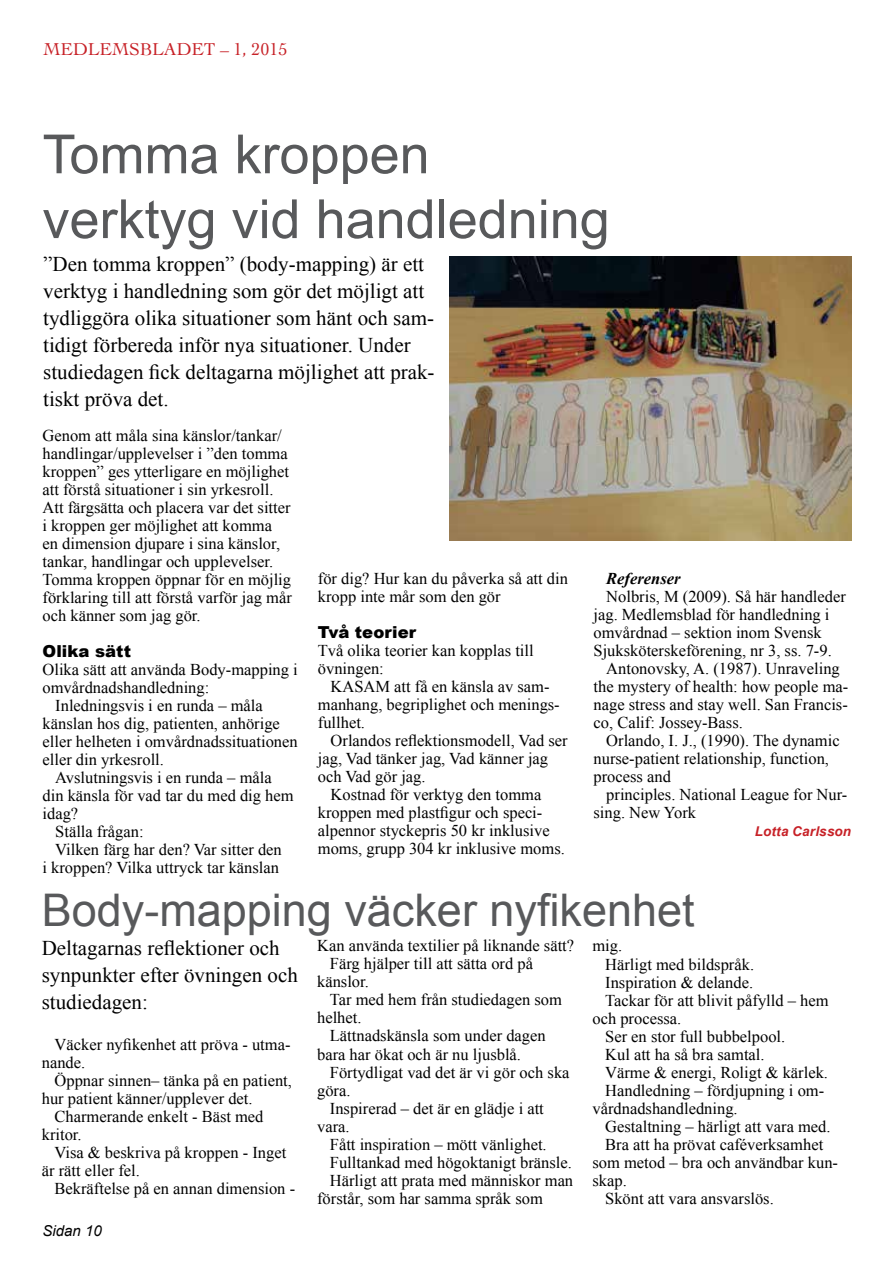
<style>
.page{position:relative;width:893px;height:1263px;background:#fff}
.page>*{position:absolute;margin:0;border:0;box-sizing:border-box;transform-origin:0 0}
.t1{font:54px/64.8px "Arial";color:#58595b}
.t2{font:45px "Arial";color:#58595b}
.t3{font:21px/27px "Times New Roman";color:#000}
.t4{font:18px "Cochin";color:#c72127}
.t5{font:16.5px/18px "Times New Roman";color:#000}
.t6{font:900 16.5px "Arial";letter-spacing:.005em;color:#000}
.t7{font:italic 700 16.5px "Times New Roman";color:#000}
.t8{font:italic 15px "Arial";color:#000}
.t9{font:italic 700 13.5px "Arial";letter-spacing:.01em;color:#c72127}
</style>
<div class="page">
<img style="left:450px;top:256px;width:401px;height:284px">
<p class="t4" style="left:43px;top:37px;width:246px">MEDLEMSBLADET – 1, 2015</p>
<h1 class="t1" style="left:43px;top:122px;width:569px">Tomma kroppen verktyg vid handledning</h1>
<p class="t3" style="left:43px;top:250px;width:393px">”Den tomma kroppen” (body-mapping) är ett verktyg i handledning som gör det möjligt att tydliggöra olika situationer som hänt och sam&shy;tidigt förbereda inför nya situationer. Under studiedagen fick deltagarna möjlighet att prak&shy;tiskt pröva det.</p>
<p class="t5" style="left:43px;top:426px;width:251px">Genom att måla sina känslor/tankar/ handlingar/upplevelser i ”den tomma kroppen” ges ytterligare en möjlighet att förstå situationer i sin yrkesroll.<br>Att färgsätta och placera var det sitter i kroppen ger möjlighet att komma en dimension djupare i sina känslor, tankar, handlingar och upplevelser.<br>Tomma kroppen öppnar för en möjlig förklaring till att förstå varför jag mår och känner som jag gör.</p>
<p class="t6" style="left:43px;top:639px;width:90px">Olika sätt</p>
<p class="t5" style="left:43px;top:660px;width:257px">Olika sätt att använda Body-mapping i</p>
<p class="t5" style="left:43px;top:678px;width:168px">omvårdnadshandledning:</p>
<p class="t5" style="left:55px;top:696px;width:209px">Inledningsvis i en runda – måla</p>
<p class="t5" style="left:43px;top:714px;width:239px">känslan hos dig, patienten, anhörige</p>
<p class="t5" style="left:43px;top:732px;width:257px">eller helheten i omvårdnadssituationen</p>
<p class="t5" style="left:43px;top:750px;width:123px">eller din yrkesroll.</p>
<p class="t5" style="left:55px;top:768px;width:218px">Avslutningsvis i en runda – måla</p>
<p class="t5" style="left:43px;top:786px;width:253px">din känsla för vad tar du med dig hem</p>
<p class="t5" style="left:43px;top:804px;width:37px">idag?</p>
<p class="t5" style="left:55px;top:822px;width:90px">Ställa frågan:</p>
<p class="t5" style="left:55px;top:840px;width:228px">Vilken färg har den? Var sitter den</p>
<p class="t5" style="left:43px;top:858px;width:238px">i kroppen? Vilka uttryck tar känslan</p>
<p class="t5" style="left:318px;top:569px;width:252px">för dig? Hur kan du påverka så att din kropp inte mår som den gör</p>
<p class="t6" style="left:318px;top:620px;width:100px">Två teorier</p>
<p class="t5" style="left:318px;top:642px;width:217px">Två olika teorier kan kopplas till övningen:</p>
<p class="t5" style="left:318px;top:678px;width:243px;text-indent:13px">KASAM att få en känsla av sam&shy;manhang, begriplighet och menings&shy;fullhet.</p>
<p class="t5" style="left:331px;top:732px;width:239px">Orlandos reflektionsmodell, Vad ser</p>
<p class="t5" style="left:318px;top:750px;width:232px">jag, Vad tänker jag, Vad känner jag</p>
<p class="t5" style="left:318px;top:768px;width:109px">och Vad gör jag.</p>
<p class="t5" style="left:331px;top:786px;width:212px">Kostnad för verktyg den tomma</p>
<p class="t5" style="left:318px;top:804px;width:226px">kroppen med plastfigur och speci-</p>
<p class="t5" style="left:318px;top:822px;width:233px">alpennor styckepris 50 kr inklusive</p>
<p class="t5" style="left:318px;top:840px;width:249px">moms, grupp 304 kr inklusive moms.</p>
<p class="t7" style="left:606px;top:567px;width:76px">Referenser</p>
<p class="t5" style="left:606px;top:588px;width:241px">Nolbris, M (2009). Så här handleder</p>
<p class="t5" style="left:593px;top:606px;width:238px">jag. Medlemsblad för handledning i</p>
<p class="t5" style="left:593px;top:624px;width:230px">omvårdnad – sektion inom Svensk</p>
<p class="t5" style="left:593px;top:642px;width:240px">Sjuksköterskeförening, nr 3, ss. 7-9.</p>
<p class="t5" style="left:606px;top:660px;width:235px">Antonovsky, A. (1987). Unraveling</p>
<p class="t5" style="left:593px;top:678px;width:256px">the mystery of health: how people ma-</p>
<p class="t5" style="left:593px;top:696px;width:256px">nage stress and stay well. San Francis-</p>
<p class="t5" style="left:593px;top:714px;width:151px">co, Calif: Jossey-Bass.</p>
<p class="t5" style="left:606px;top:732px;width:235px">Orlando, I. J., (1990). The dynamic</p>
<p class="t5" style="left:593px;top:750px;width:237px">nurse-patient relationship, function,</p>
<p class="t5" style="left:593px;top:768px;width:79px">process and</p>
<p class="t5" style="left:606px;top:786px;width:243px">principles. National League for Nur-</p>
<p class="t5" style="left:593px;top:804px;width:104px">sing. New York</p>
<p class="t9" style="left:755px;top:823px;width:98px">Lotta Carlsson</p>
<h2 class="t2" style="left:42px;top:880px;width:654px">Body-mapping väcker nyfikenhet</h2>
<p class="t3" style="left:42px;top:934px;width:258px">Deltagarnas reflektioner och synpunkter efter övningen och studiedagen:</p>
<p class="t5" style="left:42px;top:1035px;width:250px;text-indent:13px">Väcker nyfikenhet att pröva - utma&shy;nande.</p>
<p class="t5" style="left:55px;top:1071px;width:239px">Öppnar sinnen– tänka på en patient,</p>
<p class="t5" style="left:42px;top:1089px;width:212px">hur patient känner/upplever det.</p>
<p class="t5" style="left:55px;top:1107px;width:210px">Charmerande enkelt - Bäst med</p>
<p class="t5" style="left:42px;top:1125px;width:41px">kritor.</p>
<p class="t5" style="left:55px;top:1143px;width:233px">Visa &amp; beskriva på kroppen - Inget</p>
<p class="t5" style="left:42px;top:1161px;width:100px">är rätt eller fel.</p>
<p class="t5" style="left:55px;top:1179px;width:242px">Bekräftelse på en annan dimension -</p>
<p class="t8" style="left:43px;top:1221px;width:61px">Sidan 10</p>
<p class="t5" style="left:317px;top:937px;width:259px">Kan använda textilier på liknande sätt?</p>
<p class="t5" style="left:330px;top:955px;width:205px">Färg hjälper till att sätta ord på</p>
<p class="t5" style="left:317px;top:973px;width:53px">känslor.</p>
<p class="t5" style="left:330px;top:991px;width:234px">Tar med hem från studiedagen som</p>
<p class="t5" style="left:317px;top:1009px;width:46px">helhet.</p>
<p class="t5" style="left:330px;top:1027px;width:217px">Lättnadskänsla som under dagen</p>
<p class="t5" style="left:317px;top:1045px;width:205px">bara har ökat och är nu ljusblå.</p>
<p class="t5" style="left:330px;top:1063px;width:241px">Förtydligat vad det är vi gör och ska</p>
<p class="t5" style="left:317px;top:1081px;width:35px">göra.</p>
<p class="t5" style="left:330px;top:1099px;width:215px">Inspirerad – det är en glädje i att</p>
<p class="t5" style="left:317px;top:1117px;width:34px">vara.</p>
<p class="t5" style="left:330px;top:1135px;width:218px">Fått inspiration – mött vänlighet.</p>
<p class="t5" style="left:330px;top:1153px;width:243px">Fulltankad med högoktanigt bränsle.</p>
<p class="t5" style="left:330px;top:1171px;width:245px">Härligt att prata med människor man</p>
<p class="t5" style="left:317px;top:1189px;width:227px">förstår, som har samma språk som</p>
<p class="t5" style="left:592px;top:937px;width:31px">mig.</p>
<p class="t5" style="left:605px;top:955px;width:150px">Härligt med bildspråk.</p>
<p class="t5" style="left:605px;top:973px;width:150px">Inspiration &amp; delande.</p>
<p class="t5" style="left:605px;top:991px;width:225px">Tackar för att blivit påfylld – hem</p>
<p class="t5" style="left:592px;top:1009px;width:90px">och processa.</p>
<p class="t5" style="left:605px;top:1027px;width:182px">Ser en stor full bubbelpool.</p>
<p class="t5" style="left:605px;top:1045px;width:161px">Kul att ha så bra samtal.</p>
<p class="t5" style="left:605px;top:1063px;width:224px">Värme &amp; energi, Roligt &amp; kärlek.</p>
<p class="t5" style="left:605px;top:1081px;width:221px">Handledning – fördjupning i om-</p>
<p class="t5" style="left:592px;top:1099px;width:147px">vårdnadshandledning.</p>
<p class="t5" style="left:605px;top:1117px;width:227px">Gestaltning – härligt att vara med.</p>
<p class="t5" style="left:605px;top:1135px;width:220px">Bra att ha prövat caféverksamhet</p>
<p class="t5" style="left:592px;top:1153px;width:247px">som metod – bra och användbar kun-</p>
<p class="t5" style="left:592px;top:1171px;width:36px">skap.</p>
<p class="t5" style="left:605px;top:1189px;width:170px">Skönt att vara ansvarslös.</p>
</div>
